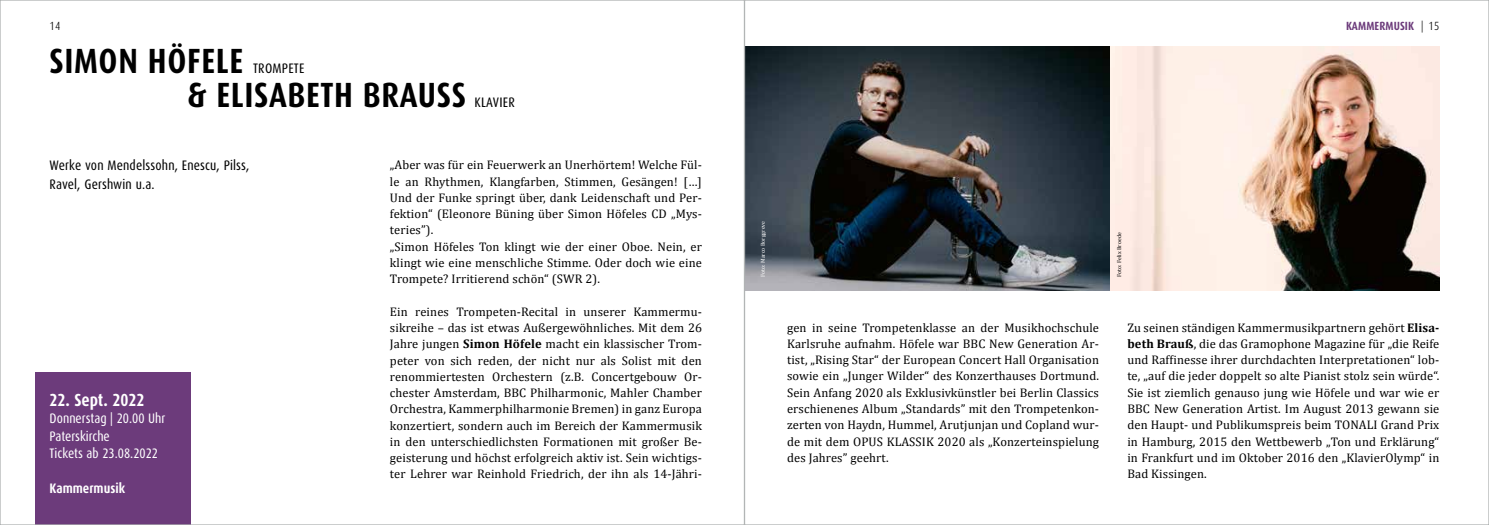
<style>
.page{position:relative;width:1489px;height:525px;background:#fff}
.page>*{position:absolute;margin:0;border:0;box-sizing:border-box;transform-origin:0 0}
.t1{font:700 35px "Dax Condensed";letter-spacing:.02em;color:#000}
.t2{font:700 17.5px "Dax Condensed";color:#fff}
.t3{font:13.75px/18.5px "Dax Condensed";letter-spacing:.01em;color:#000}
.t4{font:13.75px/17.5px "Dax Condensed";color:#fff}
.t5{font:700 13.75px "Dax Condensed";color:#fff}
.t6{font:12.5px/16.2px "Cambria";letter-spacing:.01em;color:#000;text-align:justify}
.t7{font:700 11.88px "Dax Condensed";letter-spacing:.01em;color:#6c3b7b}
.t8{font:300 11.88px "Dax Condensed";color:#000}
.t9{font:5.62px "Cambria";letter-spacing:.01em;color:#fff}
.t10{font:5.62px "Cambria";letter-spacing:.01em;color:#000}
.s1{font-weight:700}
.s2{font-weight:300;color:#000}
</style>
<div class="page">
<div style="left:35px;top:372px;width:156px;height:152px;background:#6c3b7b"></div>
<img style="left:746px;top:46px;width:693px;height:245px">
<p class="t8" style="left:50px;top:20px;width:12px">14</p>
<h1 class="t1" style="left:50px;top:42px;width:195px">SIMON HÖFELE</h1>
<p class="t3" style="left:253px;top:59px;width:53px">TROMPETE</p>
<h1 class="t1" style="left:187px;top:75px;width:280px">&amp; ELISABETH BRAUSS</h1>
<p class="t3" style="left:474px;top:93px;width:42px">KLAVIER</p>
<p class="t3" style="left:50px;top:156px;width:201px">Werke von Mendelssohn, Enescu, Pilss,<br>Ravel, Gershwin u.a.</p>
<h2 class="t2" style="left:50px;top:389px;width:96px">22. Sept. 2022</h2>
<p class="t4" style="left:50px;top:409px;width:117px">Donnerstag | 20.00 Uhr<br>Paterskirche<br>Tickets ab 23.08.2022</p>
<p class="t5" style="left:50px;top:480px;width:77px">Kammermusik</p>
<p class="t6" style="left:390px;top:157px;width:313px;text-align:left">„Aber was für ein Feuerwerk an Unerhörtem! Welche Fül&shy;le an Rhythmen, Klangfarben, Stimmen, Gesängen! […] Und der Funke springt über, dank Leidenschaft und Per&shy;fektion“ (Eleonore Büning über Simon Höfeles CD „Mys&shy;teries”).<br>„Simon Höfeles Ton klingt wie der einer Oboe. Nein, er klingt wie eine menschliche Stimme. Oder doch wie eine Trompete? Irritierend schön“ (SWR 2).</p>
<p class="t6" style="left:390px;top:303px;width:313px">Ein reines Trompeten-Recital in unserer Kammermu&shy;sikreihe – das ist etwas Außergewöhnliches. Mit dem 26<br>Jahre jungen <span class="s1">Simon Höfele</span> macht ein klassischer Trom&shy;peter von sich reden, der nicht nur als Solist mit den renommiertesten Orchestern (z.B. Concertgebouw Or&shy;chester Amsterdam, BBC Philharmonic, Mahler Chamber Orchestra, Kammerphilharmonie Bremen) in ganz Europa konzertiert, sondern auch im Bereich der Kammermusik in den unterschiedlichsten Formationen mit großer Be&shy;geisterung und höchst erfolgreich aktiv ist. Sein wichtigs&shy;ter Lehrer war Reinhold Friedrich, der ihn als 14-Jähri-</p>
<p class="t9" style="left:759px;top:276px;width:57px;rotate:-90deg">Foto: Marco Borggreve</p>
<p class="t10" style="left:1115px;top:276px;width:46px;rotate:-90deg">Foto: Felix Broede</p>
<p class="t7" style="left:1345px;top:20px;width:95px">KAMMERMUSIK <span class="s2">| 15</span></p>
<p class="t6" style="left:787px;top:319px;width:313px">gen in seine Trompetenklasse an der Musikhochschule Karlsruhe aufnahm. Höfele war BBC New Generation Ar&shy;tist, „Rising Star“ der European Concert Hall Organisation sowie ein „Junger Wilder“ des Konzerthauses Dortmund.<br>Sein Anfang 2020 als Exklusivkünstler bei Berlin Classics erschienenes Album „Standards” mit den Trompetenkon&shy;zerten von Haydn, Hummel, Arutjunjan und Copland wur&shy;de mit dem OPUS KLASSIK 2020 als „Konzerteinspielung des Jahres” geehrt.</p>
<p class="t6" style="left:1127px;top:319px;width:313px">Zu seinen ständigen Kammermusikpartnern gehört <span class="s1">Elisa&shy;beth Brauß</span>, die das Gramophone Magazine für „die Reife und Raffinesse ihrer durchdachten Interpretationen“ lob&shy;te, „auf die jeder doppelt so alte Pianist stolz sein würde“.<br>Sie ist ziemlich genauso jung wie Höfele und war wie er BBC New Generation Artist. Im August 2013 gewann sie den Haupt- und Publikumspreis beim TONALI Grand Prix in Hamburg, 2015 den Wettbewerb „Ton und Erklärung“ in Frankfurt und im Oktober 2016 den „KlavierOlymp“ in Bad Kissingen.</p>
</div>
